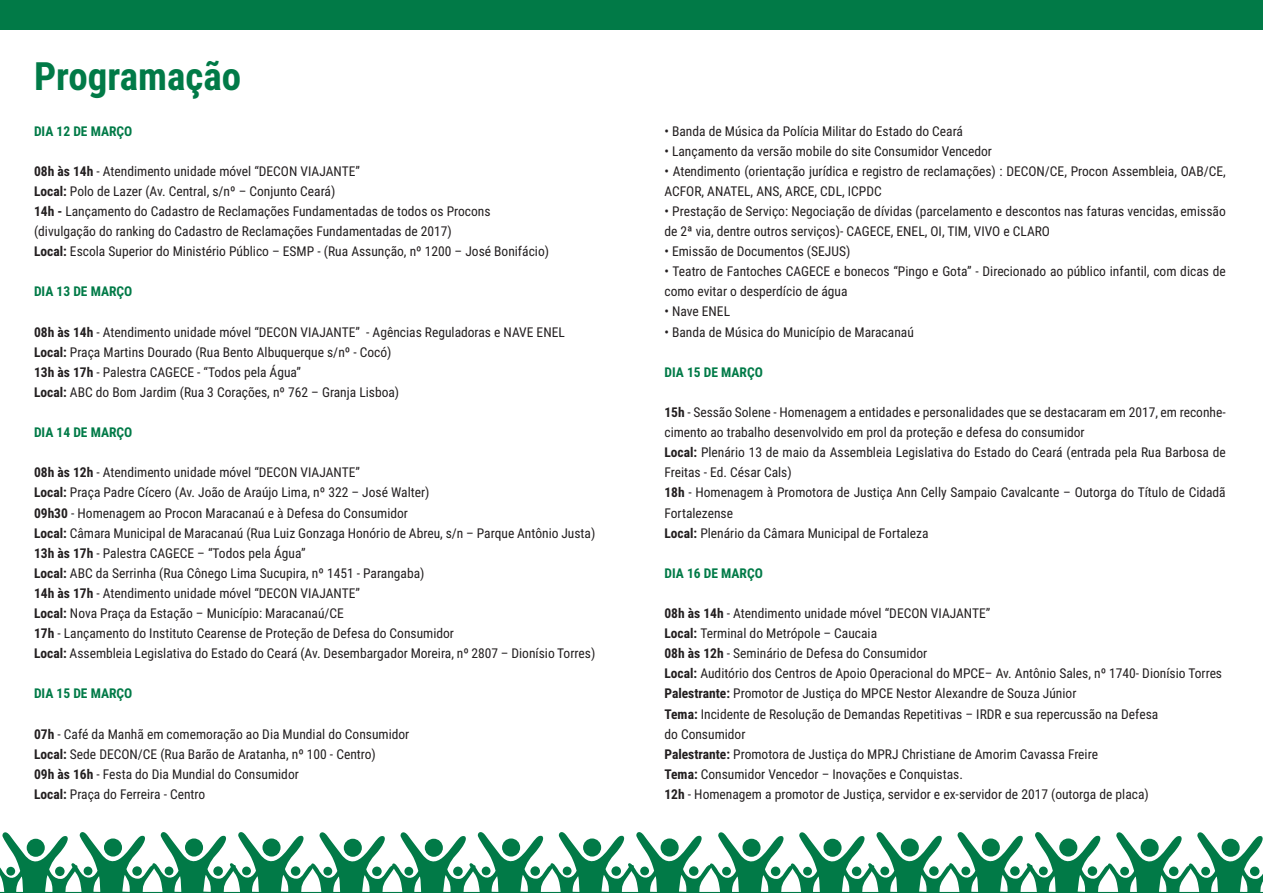
<style>
.page{position:relative;width:1263px;height:893px;background:#fff}
.page>*{position:absolute;margin:0;border:0;box-sizing:border-box;transform-origin:0 0}
.TITULOO{font:700 39px "Roboto Condensed";color:#017a47}
.TEXTO_ROBOTO_paragra{font:13.5px/20.1px "Roboto Condensed";color:#231f20}
.TEXTO_ROBOTO_paragra-2{font:700 13.5px "Roboto Condensed";color:#017a47}
.s1{font-weight:700}
</style>
<div class="page">
<div style="left:0;top:0;width:1263px;height:30px;background:#017a47"></div>
<svg style="left:0;top:832px;width:1263px;height:61px"></svg>
<p class="TITULOO" style="left:34px;top:49px;width:209px">Programação</p>
<p class="TEXTO_ROBOTO_paragra-2" style="left:34px;top:121px;width:100px">DIA 12 DE MARÇO</p>
<p class="TEXTO_ROBOTO_paragra" style="left:34px;top:160px;width:327px"><span class="s1">08h às 14h</span> - Atendimento unidade móvel “DECON VIAJANTE”</p>
<p class="TEXTO_ROBOTO_paragra" style="left:34px;top:181px;width:303px"><span class="s1">Local:</span> Polo de Lazer (Av. Central, s/nº – Conjunto Ceará)</p>
<p class="TEXTO_ROBOTO_paragra" style="left:34px;top:201px;width:458px"><span class="s1">14h -</span> Lançamento do Cadastro de Reclamações Fundamentadas de todos os Procons</p>
<p class="TEXTO_ROBOTO_paragra" style="left:34px;top:221px;width:419px">(divulgação do ranking do Cadastro de Reclamações Fundamentadas de 2017)</p>
<p class="TEXTO_ROBOTO_paragra" style="left:34px;top:241px;width:517px"><span class="s1">Local:</span> Escola Superior do Ministério Público – ESMP - (Rua Assunção, nº 1200 – José Bonifácio)</p>
<p class="TEXTO_ROBOTO_paragra-2" style="left:34px;top:282px;width:100px">DIA 13 DE MARÇO</p>
<p class="TEXTO_ROBOTO_paragra" style="left:34px;top:321px;width:532px"><span class="s1">08h às 14h</span> - Atendimento unidade móvel “DECON VIAJANTE” - Agências Reguladoras e NAVE ENEL</p>
<p class="TEXTO_ROBOTO_paragra" style="left:34px;top:341px;width:359px"><span class="s1">Local:</span> Praça Martins Dourado (Rua Bento Albuquerque s/nº - Cocó)</p>
<p class="TEXTO_ROBOTO_paragra" style="left:34px;top:361px;width:269px"><span class="s1">13h às 17h</span> - Palestra CAGECE - “Todos pela Água”</p>
<p class="TEXTO_ROBOTO_paragra" style="left:34px;top:382px;width:367px"><span class="s1">Local:</span> ABC do Bom Jardim (Rua 3 Corações, nº 762 – Granja Lisboa)</p>
<p class="TEXTO_ROBOTO_paragra-2" style="left:34px;top:423px;width:100px">DIA 14 DE MARÇO</p>
<p class="TEXTO_ROBOTO_paragra" style="left:34px;top:462px;width:327px"><span class="s1">08h às 12h</span> - Atendimento unidade móvel “DECON VIAJANTE”</p>
<p class="TEXTO_ROBOTO_paragra" style="left:34px;top:482px;width:397px"><span class="s1">Local:</span> Praça Padre Cícero (Av. João de Araújo Lima, nº 322 – José Walter)</p>
<p class="TEXTO_ROBOTO_paragra" style="left:34px;top:502px;width:376px"><span class="s1">09h30</span> - Homenagem ao Procon Maracanaú e à Defesa do Consumidor</p>
<p class="TEXTO_ROBOTO_paragra" style="left:34px;top:522px;width:563px"><span class="s1">Local:</span> Câmara Municipal de Maracanaú (Rua Luiz Gonzaga Honório de Abreu, s/n – Parque Antônio Justa)</p>
<p class="TEXTO_ROBOTO_paragra" style="left:34px;top:542px;width:273px"><span class="s1">13h às 17h</span> - Palestra CAGECE – “Todos pela Água”</p>
<p class="TEXTO_ROBOTO_paragra" style="left:34px;top:562px;width:392px"><span class="s1">Local:</span> ABC da Serrinha (Rua Cônego Lima Sucupira, nº 1451 - Parangaba)</p>
<p class="TEXTO_ROBOTO_paragra" style="left:34px;top:583px;width:327px"><span class="s1">14h às 17h</span> - Atendimento unidade móvel “DECON VIAJANTE”</p>
<p class="TEXTO_ROBOTO_paragra" style="left:34px;top:603px;width:311px"><span class="s1">Local:</span> Nova Praça da Estação – Município: Maracanaú/CE</p>
<p class="TEXTO_ROBOTO_paragra" style="left:34px;top:623px;width:422px"><span class="s1">17h</span> - Lançamento do Instituto Cearense de Proteção de Defesa do Consumidor</p>
<p class="TEXTO_ROBOTO_paragra" style="left:34px;top:643px;width:563px"><span class="s1">Local:</span> Assembleia Legislativa do Estado do Ceará (Av. Desembargador Moreira, nº 2807 – Dionísio Torres)</p>
<p class="TEXTO_ROBOTO_paragra-2" style="left:34px;top:684px;width:100px">DIA 15 DE MARÇO</p>
<p class="TEXTO_ROBOTO_paragra" style="left:34px;top:723px;width:377px"><span class="s1">07h</span> - Café da Manhã em comemoração ao Dia Mundial do Consumidor</p>
<p class="TEXTO_ROBOTO_paragra" style="left:34px;top:743px;width:343px"><span class="s1">Local:</span> Sede DECON/CE (Rua Barão de Aratanha, nº 100 - Centro)</p>
<p class="TEXTO_ROBOTO_paragra" style="left:34px;top:763px;width:266px"><span class="s1">09h às 16h</span> - Festa do Dia Mundial do Consumidor</p>
<p class="TEXTO_ROBOTO_paragra" style="left:34px;top:784px;width:173px"><span class="s1">Local:</span> Praça do Ferreira - Centro</p>
<p class="TEXTO_ROBOTO_paragra" style="left:664px;top:120px;width:300px">• Banda de Música da Polícia Militar do Estado do Ceará</p>
<p class="TEXTO_ROBOTO_paragra" style="left:664px;top:140px;width:329px">• Lançamento da versão mobile do site Consumidor Vencedor</p>
<p class="TEXTO_ROBOTO_paragra" style="left:664px;top:160px;width:563px">• Atendimento (orientação jurídica e registro de reclamações) : DECON/CE, Procon Assembleia, OAB/CE,<br>ACFOR, ANATEL, ANS, ARCE, CDL, ICPDC</p>
<p class="TEXTO_ROBOTO_paragra" style="left:664px;top:201px;width:563px">• Prestação de Serviço: Negociação de dívidas (parcelamento e descontos nas faturas vencidas, emissão de 2ª via, dentre outros serviços)- CAGECE, ENEL, OI, TIM, VIVO e CLARO</p>
<p class="TEXTO_ROBOTO_paragra" style="left:664px;top:241px;width:187px">• Emissão de Documentos (SEJUS)</p>
<p class="TEXTO_ROBOTO_paragra" style="left:664px;top:261px;width:563px">• Teatro de Fantoches CAGECE e bonecos “Pingo e Gota” - Direcionado ao público infantil, com dicas de como evitar o desperdício de água</p>
<p class="TEXTO_ROBOTO_paragra" style="left:664px;top:301px;width:67px">• Nave ENEL</p>
<p class="TEXTO_ROBOTO_paragra" style="left:664px;top:321px;width:251px">• Banda de Música do Município de Maracanaú</p>
<p class="TEXTO_ROBOTO_paragra-2" style="left:664px;top:363px;width:100px">DIA 15 DE MARÇO</p>
<p class="TEXTO_ROBOTO_paragra" style="left:664px;top:402px;width:563px"><span class="s1">15h</span> - Sessão Solene - Homenagem a entidades e personalidades que se destacaram em 2017, em reconhe&shy;cimento ao trabalho desenvolvido em prol da proteção e defesa do consumidor</p>
<p class="TEXTO_ROBOTO_paragra" style="left:664px;top:442px;width:563px"><span class="s1">Local:</span> Plenário 13 de maio da Assembleia Legislativa do Estado do Ceará (entrada pela Rua Barbosa de<br>Freitas - Ed. César Cals)</p>
<p class="TEXTO_ROBOTO_paragra" style="left:664px;top:482px;width:563px"><span class="s1">18h</span> - Homenagem à Promotora de Justiça Ann Celly Sampaio Cavalcante – Outorga do Título de Cidadã<br>Fortalezense</p>
<p class="TEXTO_ROBOTO_paragra" style="left:664px;top:522px;width:266px"><span class="s1">Local:</span> Plenário da Câmara Municipal de Fortaleza</p>
<p class="TEXTO_ROBOTO_paragra-2" style="left:664px;top:564px;width:100px">DIA 16 DE MARÇO</p>
<p class="TEXTO_ROBOTO_paragra" style="left:664px;top:603px;width:327px"><span class="s1">08h às 14h</span> - Atendimento unidade móvel “DECON VIAJANTE”</p>
<p class="TEXTO_ROBOTO_paragra" style="left:664px;top:623px;width:214px"><span class="s1">Local:</span> Terminal do Metrópole – Caucaia</p>
<p class="TEXTO_ROBOTO_paragra" style="left:664px;top:643px;width:264px"><span class="s1">08h às 12h</span> - Seminário de Defesa do Consumidor</p>
<p class="TEXTO_ROBOTO_paragra" style="left:664px;top:663px;width:559px"><span class="s1">Local:</span> Auditório dos Centros de Apoio Operacional do MPCE– Av. Antônio Sales, nº 1740- Dionísio Torres</p>
<p class="TEXTO_ROBOTO_paragra" style="left:664px;top:683px;width:413px"><span class="s1">Palestrante:</span> Promotor de Justiça do MPCE Nestor Alexandre de Souza Júnior</p>
<p class="TEXTO_ROBOTO_paragra" style="left:664px;top:703px;width:495px"><span class="s1">Tema:</span> Incidente de Resolução de Demandas Repetitivas – IRDR e sua repercussão na Defesa</p>
<p class="TEXTO_ROBOTO_paragra" style="left:664px;top:723px;width:83px">do Consumidor</p>
<p class="TEXTO_ROBOTO_paragra" style="left:664px;top:743px;width:435px"><span class="s1">Palestrante:</span> Promotora de Justiça do MPRJ Christiane de Amorim Cavassa Freire</p>
<p class="TEXTO_ROBOTO_paragra" style="left:664px;top:763px;width:300px"><span class="s1">Tema:</span> Consumidor Vencedor – Inovações e Conquistas.</p>
<p class="TEXTO_ROBOTO_paragra" style="left:664px;top:784px;width:486px"><span class="s1">12h</span> - Homenagem a promotor de Justiça, servidor e ex-servidor de 2017 (outorga de placa)</p>
</div>
